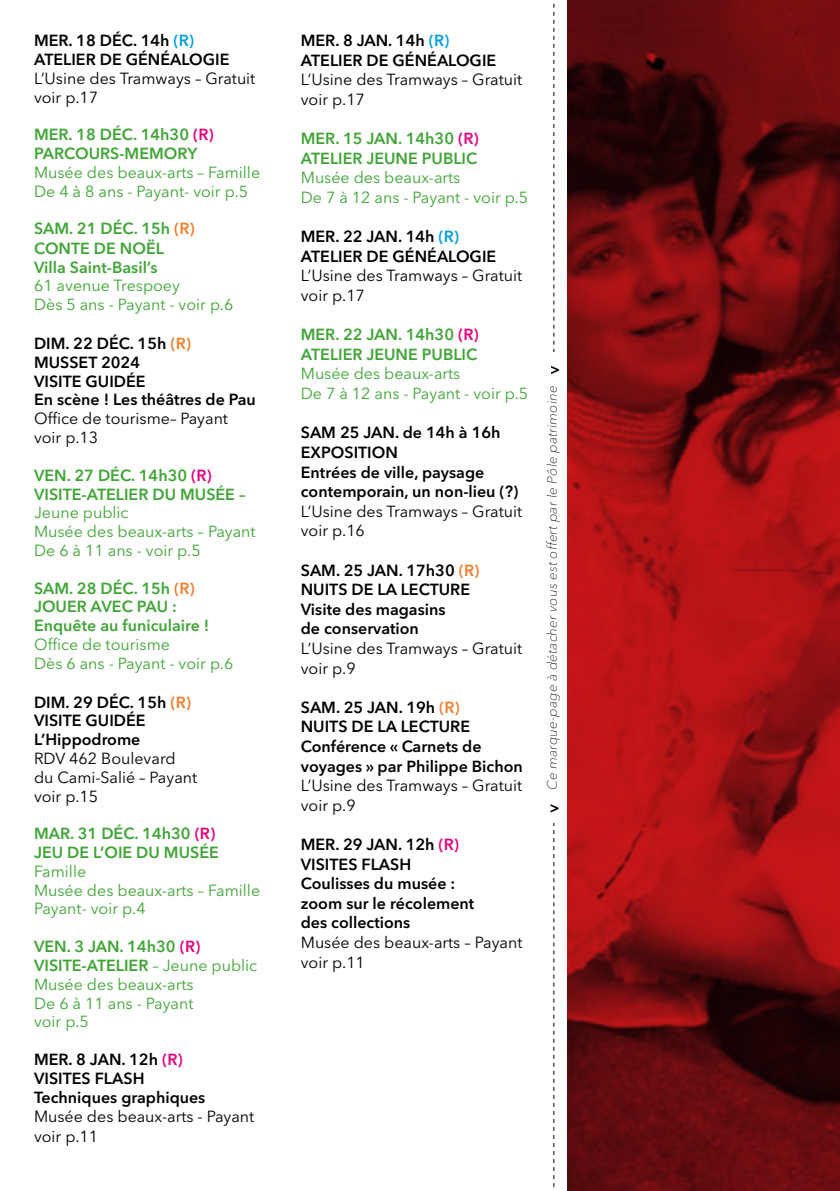
<style>
.page{position:relative;width:840px;height:1191px;background:#fff}
.page>*{position:absolute;margin:0;border:0;box-sizing:border-box;transform-origin:0 0}
.t1{font:600 16px/19.6px "Avenir Next LT Pro";color:#000}
.t2{font:16px/18.8px "Avenir Next LT Pro";color:#3fa535}
.t3{font:16px/19.6px "Avenir Next LT Pro";color:#000}
.t4{font:600 16px/18.8px "Avenir Next LT Pro";color:#3fa535}
.t5{font:italic 100 13.4px "Avenir Next LT Pro";letter-spacing:.02em;color:#000}
.s1{color:#009fe3}
.s2{color:#e6007d}
.s3{color:#f07e2d}
.s4{font-weight:600}
.s5{font-weight:600;color:#e6007d}
</style>
<div class="page">
<svg style="left:567px;top:0;width:272px;height:1191px;background:#810e11"></svg>
<svg style="left:550px;top:3px;width:9px;height:1185px"></svg>
<p class="t1" style="left:34px;top:31px;width:197px;line-height:18.8px">MER. 18 DÉC. 14h <span class="s1">(R)<br></span>ATELIER DE GÉNÉALOGIE</p>
<p class="t3" style="left:34px;top:69px;width:223px;line-height:18.8px">L’Usine des Tramways – Gratuit voir p.17</p>
<p class="t4" style="left:34px;top:125px;width:181px">MER. 18 DÉC. 14h30 <span class="s2">(R)<br></span>PARCOURS-MEMORY</p>
<p class="t2" style="left:34px;top:163px;width:227px">Musée des beaux-arts – Famille<br>De 4 à 8 ans - Payant- voir p.5</p>
<p class="t4" style="left:34px;top:219px;width:162px">SAM. 21 DÉC. 15h <span class="s3">(R)<br></span>CONTE DE NOËL<br>Villa Saint-Basil’s</p>
<p class="t2" style="left:34px;top:276px;width:201px">61 avenue Trespoey<br>Dès 5 ans - Payant - voir p.6</p>
<p class="t1" style="left:34px;top:334px;width:223px;line-height:18.8px">DIM. 22 DÉC. 15h <span class="s3">(R)<br></span>MUSSET 2024<br>VISITE GUIDÉE<br>En scène ! Les théâtres de Pau</p>
<p class="t3" style="left:34px;top:409px;width:195px;line-height:18.8px">Office de tourisme– Payant voir p.13</p>
<p class="t4" style="left:34px;top:465px;width:213px">VEN. 27 DÉC. 14h30 <span class="s2">(R)<br></span>VISITE-ATELIER DU MUSÉE –</p>
<p class="t2" style="left:34px;top:503px;width:223px">Jeune public<br>Musée des beaux-arts – Payant<br>De 6 à 11 ans - voir p.5</p>
<p class="t4" style="left:34px;top:578px;width:177px">SAM. 28 DÉC. 15h <span class="s3">(R)<br></span>JOUER AVEC PAU :<br>Enquête au funiculaire !</p>
<p class="t2" style="left:34px;top:635px;width:201px">Office de tourisme<br>Dès 6 ans - Payant - voir p.6</p>
<p class="t1" style="left:34px;top:692px;width:158px;line-height:18.8px">DIM. 29 DÉC. 15h <span class="s3">(R)<br></span>VISITE GUIDÉE<br>L’Hippodrome</p>
<p class="t3" style="left:34px;top:749px;width:165px;line-height:18.8px">RDV 462 Boulevard du Cami-Salié – Payant voir p.15</p>
<p class="t4" style="left:34px;top:824px;width:186px">MAR. 31 DÉC. 14h30 <span class="s2">(R)<br></span>JEU DE L’OIE DU MUSÉE</p>
<p class="t2" style="left:34px;top:862px;width:227px">Famille<br>Musée des beaux-arts – Famille<br>Payant- voir p.4</p>
<p class="t2" style="left:34px;top:937px;width:224px"><span class="s4">VEN. 3 JAN. 14h30</span> <span class="s5">(R)<br></span><span class="s4">VISITE-ATELIER</span> – Jeune public<br>Musée des beaux-arts<br>De 6 à 11 ans - Payant<br>voir p.5</p>
<p class="t1" style="left:34px;top:1049px;width:173px;line-height:18.8px">MER. 8 JAN. 12h <span class="s2">(R)<br></span>VISITES FLASH<br>Techniques graphiques</p>
<p class="t3" style="left:34px;top:1106px;width:222px">Musée des beaux-arts - Payant voir p.11</p>
<p class="t1" style="left:300px;top:31px;width:197px">MER. 8 JAN. 14h <span class="s1">(R)<br></span>ATELIER DE GÉNÉALOGIE</p>
<p class="t3" style="left:300px;top:70px;width:223px">L’Usine des Tramways – Gratuit voir p.17</p>
<p class="t4" style="left:300px;top:129px;width:179px;line-height:19.6px">MER. 15 JAN. 14h30 <span class="s2">(R)<br></span>ATELIER JEUNE PUBLIC</p>
<p class="t2" style="left:300px;top:168px;width:229px;line-height:19.6px">Musée des beaux-arts<br>De 7 à 12 ans - Payant - voir p.5</p>
<p class="t1" style="left:300px;top:227px;width:197px">MER. 22 JAN. 14h <span class="s1">(R)<br></span>ATELIER DE GÉNÉALOGIE</p>
<p class="t3" style="left:300px;top:266px;width:223px">L’Usine des Tramways – Gratuit voir p.17</p>
<p class="t4" style="left:300px;top:325px;width:179px;line-height:19.6px">MER. 22 JAN. 14h30 <span class="s2">(R)<br></span>ATELIER JEUNE PUBLIC</p>
<p class="t2" style="left:300px;top:364px;width:229px;line-height:19.6px">Musée des beaux-arts<br>De 7 à 12 ans - Payant - voir p.5</p>
<p class="t1" style="left:300px;top:423px;width:219px">SAM 25 JAN. de 14h à 16h<br>EXPOSITION<br>Entrées de ville, paysage contemporain, un non-lieu (?)</p>
<p class="t3" style="left:300px;top:501px;width:223px">L’Usine des Tramways – Gratuit voir p.16</p>
<p class="t1" style="left:300px;top:560px;width:180px">SAM. 25 JAN. 17h30 <span class="s3">(R)<br></span>NUITS DE LA LECTURE<br>Visite des magasins<br>de conservation</p>
<p class="t3" style="left:300px;top:638px;width:223px">L’Usine des Tramways – Gratuit voir p.9</p>
<p class="t1" style="left:300px;top:697px;width:223px">SAM. 25 JAN. 19h <span class="s3">(R)<br></span>NUITS DE LA LECTURE<br>Conférence « Carnets de voyages » par Philippe Bichon</p>
<p class="t3" style="left:300px;top:776px;width:223px">L’Usine des Tramways – Gratuit voir p.9</p>
<p class="t1" style="left:300px;top:834px;width:175px">MER. 29 JAN. 12h <span class="s2">(R)<br></span>VISITES FLASH<br>Coulisses du musée : zoom sur le récolement des collections</p>
<p class="t3" style="left:300px;top:932px;width:223px">Musée des beaux-arts – Payant voir p.11</p>
<p class="t5" style="left:544px;top:790px;width:406px;rotate:-90deg">Ce marque-page à détacher vous est offert par le Pôle patrimoine</p>
</div>
